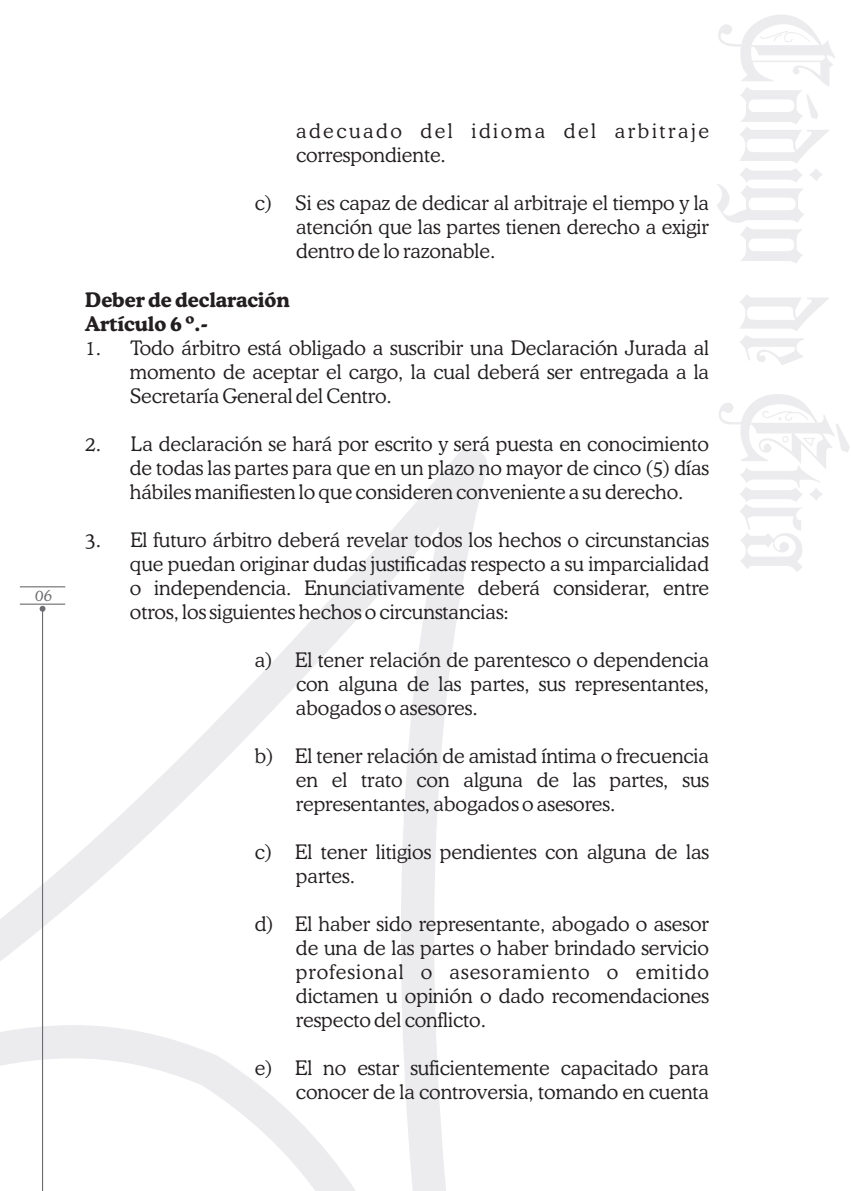
<style>
.page{position:relative;width:851px;height:1191px;background:#fff}
.page>*{position:absolute;margin:0;border:0;box-sizing:border-box;transform-origin:0 0}
.t1{font:300 20px/24px "Cooper BT";color:#231f20;text-align:justify}
.t2{font:300 20px/24px "Cooper BT";letter-spacing:.125em;color:#231f20}
.t3{font:300 20px/24.4px "Cooper BT";color:#231f20}
.t4{font:italic 300 16px "Cooper BT";color:#6c6d70}
</style>
<div class="page">
<svg style="left:0;top:448px;width:487px;height:743px"></svg>
<hr style="left:42px;top:609px;width:1px;height:582px;background:#6c6d70">
<hr style="left:20px;top:586px;width:45px;height:1px;background:#6c6d70">
<hr style="left:20px;top:603px;width:45px;height:2px;background:#6c6d70">
<svg style="left:40px;top:606px;width:5px;height:5px"></svg>
<p class="t4" style="left:35px;top:588px;width:19px">06</p>
<p class="t2" style="left:296px;top:121px;width:414px">adecuado del idioma del arbitraje correspondiente.</p>
<p class="t1" style="left:296px;top:193px;width:414px;text-indent:-41px">c) Si es capaz de dedicar al arbitraje el tiempo y la atención que las partes tienen derecho a exigir dentro de lo razonable.</p>
<p class="t3" style="left:85px;top:289px;width:206px">Deber de declaración<br>Artículo 6 º.-</p>
<p class="t1" style="left:130px;top:338px;width:580px;text-indent:-45px">1. Todo árbitro está obligado a suscribir una Declaración Jurada al momento de aceptar el cargo, la cual deberá ser entregada a la Secretaría General del Centro.</p>
<p class="t1" style="left:130px;top:434px;width:580px;text-indent:-45px">2. La declaración se hará por escrito y será puesta en conocimiento de todas las partes para que en un plazo no mayor de cinco (5) días hábiles manifiesten lo que consideren conveniente a su derecho.</p>
<p class="t1" style="left:130px;top:530px;width:580px;text-indent:-45px">3. El futuro árbitro deberá revelar todos los hechos o circunstancias que puedan originar dudas justificadas respecto a su imparcialidad o independencia. Enunciativamente deberá considerar, entre otros, los siguientes hechos o circunstancias:</p>
<p class="t1" style="left:296px;top:650px;width:414px;text-indent:-41px">a) El tener relación de parentesco o dependencia con alguna de las partes, sus representantes, abogados o asesores.</p>
<p class="t1" style="left:296px;top:746px;width:414px;text-indent:-41px">b) El tener relación de amistad íntima o frecuencia en el trato con alguna de las partes, sus representantes, abogados o asesores.</p>
<p class="t1" style="left:296px;top:842px;width:414px;text-indent:-41px">c) El tener litigios pendientes con alguna de las partes.</p>
<p class="t1" style="left:296px;top:914px;width:414px;text-indent:-41px">d) El haber sido representante, abogado o asesor de una de las partes o haber brindado servicio profesional o asesoramiento o emitido dictamen u opinión o dado recomendaciones respecto del conflicto.</p>
<p class="t1" style="left:255px;top:1058px;width:455px;text-align:right">e) El no estar suficientemente capacitado para conocer de la controversia, tomando en cuenta</p>
</div>
